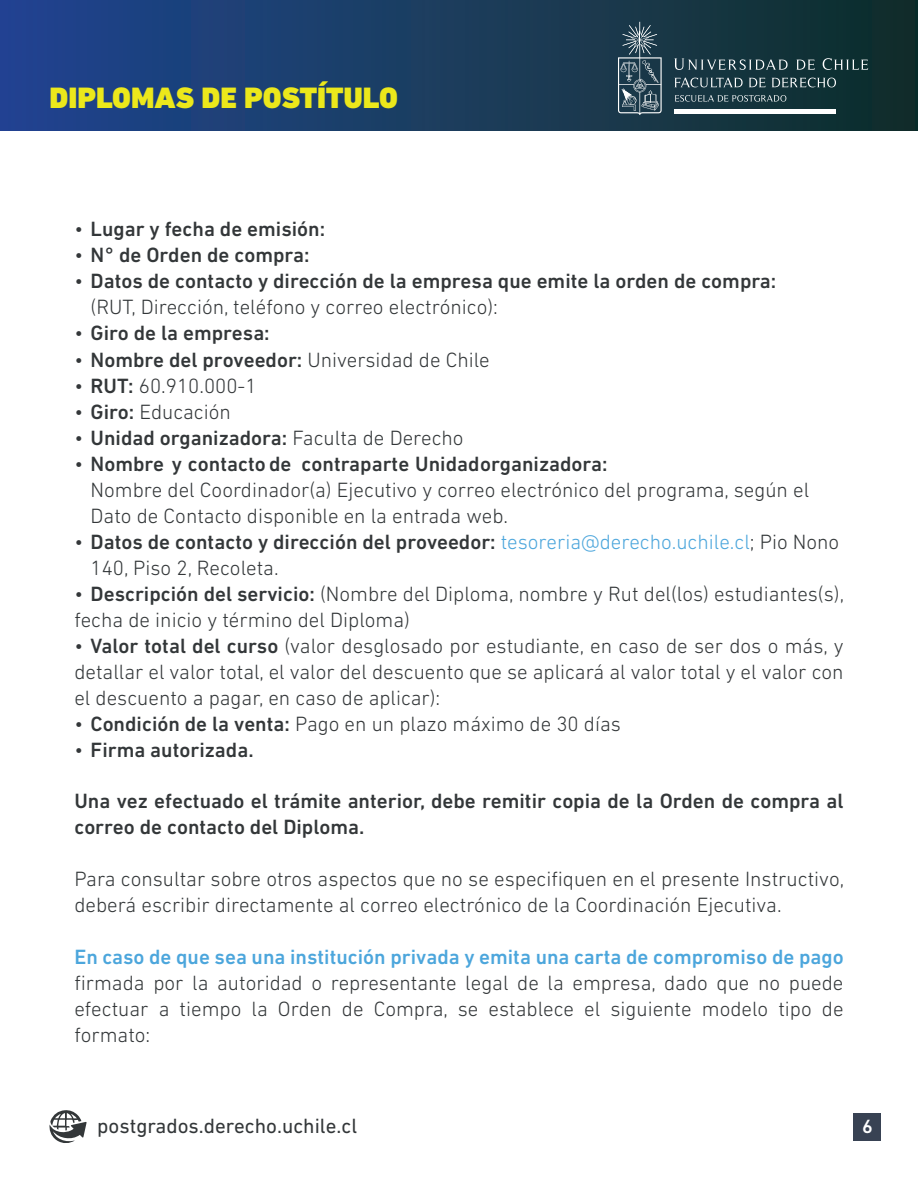
<style>
.page{position:relative;width:918px;height:1188px;background:#fff}
.page>*{position:absolute;margin:0;border:0;box-sizing:border-box;transform-origin:0 0}
.t1{font:900 30px "DIN Next LT Pro";color:#ece81b}
.t2{font:300 21px/26.1px "DIN Next LT Pro";color:#333739}
.t3{font:500 21px/26.1px "DIN Next LT Pro";color:#333739}
.t4{font:500 21px "DIN Next LT Pro";color:#4ca6dc}
.t5{font:21px "DIN Next LT Pro";color:#333739}
.t6{font:500 19.5px "DIN Next LT Pro";color:#fff}
.s1{font-weight:300}
.s2{font-weight:500}
.s3{font-weight:300;color:#4ca6dc}
</style>
<div class="page">
<div style="left:854px;top:1114px;width:27px;height:27px;background:#384253"></div>
<svg style="left:49px;top:1110px;width:38px;height:33px"></svg>
<div style="left:0;top:0;width:918px;height:131px;background:linear-gradient(to right,#214591,#113029)"></div>
<hr style="left:675px;top:109px;width:161px;height:4px;background:#fff">
<svg style="left:618px;top:22px;width:44px;height:93px;background:#475f6d"></svg>
<svg style="left:674px;top:58px;width:114px;height:12px"></svg>
<svg style="left:796px;top:60px;width:19px;height:10px"></svg>
<svg style="left:823px;top:58px;width:45px;height:12px"></svg>
<svg style="left:674px;top:78px;width:69px;height:9px"></svg>
<svg style="left:749px;top:78px;width:17px;height:9px"></svg>
<svg style="left:772px;top:78px;width:64px;height:9px"></svg>
<svg style="left:675px;top:95px;width:111px;height:7px"></svg>
<h1 class="t1" style="left:50px;top:80px;width:350px">DIPLOMAS DE POSTÍTULO</h1>
<p class="t3" style="left:74px;top:216px;width:252px"><span class="s1">•</span> Lugar y fecha de emisión:</p>
<p class="t3" style="left:74px;top:242px;width:237px"><span class="s1">•</span> N° de Orden de compra:</p>
<p class="t3" style="left:91px;top:268px;width:687px;text-indent:-16px"><span class="s1">•</span> Datos de contacto y dirección de la empresa que emite la orden de compra: <span class="s1">(RUT, Dirección, teléfono y correo electrónico):</span></p>
<p class="t3" style="left:74px;top:320px;width:197px"><span class="s1">•</span> Giro de la empresa:</p>
<p class="t2" style="left:74px;top:346px;width:417px">• <span class="s2">Nombre del proveedor:</span> Universidad de Chile</p>
<p class="t2" style="left:74px;top:372px;width:184px">• <span class="s2">RUT:</span> 60.910.000-1</p>
<p class="t2" style="left:74px;top:398px;width:158px">• <span class="s2">Giro:</span> Educación</p>
<p class="t3" style="left:74px;top:424px;width:391px"><span class="s1">•</span> Unidad organizadora: <span class="s1">Faculta de Derecho</span></p>
<p class="t2" style="left:91px;top:450px;width:720px;text-indent:-16px">• <span class="s2">Nombre y contacto de contraparte Unidad organizadora:<br></span>Nombre del Coordinador(a) Ejecutivo y correo electrónico del programa, según el<br>Dato de Contacto disponible en la entrada web.</p>
<p class="t3" style="left:91px;top:528px;width:750px;text-indent:-16px"><span class="s1">•</span> Datos de contacto y dirección del proveedor: <span class="s3">tesoreria@derecho.uchile.cl</span><span class="s1">; Pio Nono<br>140, Piso 2, Recoleta.</span></p>
<p class="t2" style="left:74px;top:580px;width:771px">• <span class="s2">Descripción del servicio:</span> (Nombre del Diploma, nombre y Rut del(los) estudiantes(s), fecha de inicio y término del Diploma)</p>
<p class="t2" style="left:74px;top:633px;width:771px;text-align:justify">• <span class="s2">Valor total del curso</span> (valor desglosado por estudiante, en caso de ser dos o más, y detallar el valor total, el valor del descuento que se aplicará al valor total y el valor con el descuento a pagar, en caso de aplicar):</p>
<p class="t2" style="left:74px;top:711px;width:548px">• <span class="s2">Condición de la venta:</span> Pago en un plazo máximo de 30 días</p>
<p class="t3" style="left:74px;top:737px;width:181px"><span class="s1">•</span> Firma autorizada.</p>
<p class="t3" style="left:74px;top:788px;width:771px">Una vez efectuado el trámite anterior, debe remitir copia de la Orden de compra al correo de contacto del Diploma.</p>
<p class="t2" style="left:74px;top:866px;width:771px">Para consultar sobre otros aspectos que no se especifiquen en el presente Instructivo, deberá escribir directamente al correo electrónico de la Coordinación Ejecutiva.</p>
<p class="t4" style="left:74px;top:945px;width:771px">En caso de que sea una institución privada y emita una carta de compromiso de pago</p>
<p class="t2" style="left:74px;top:970px;width:771px;text-align:justify">firmada por la autoridad o representante legal de la empresa, dado que no puede efectuar a tiempo la Orden de Compra, se establece el siguiente modelo tipo de formato:</p>
<p class="t5" style="left:97px;top:1114px;width:261px">postgrados.derecho.uchile.cl</p>
<p class="t6" style="left:862px;top:1115px;width:12px">6</p>
</div>
